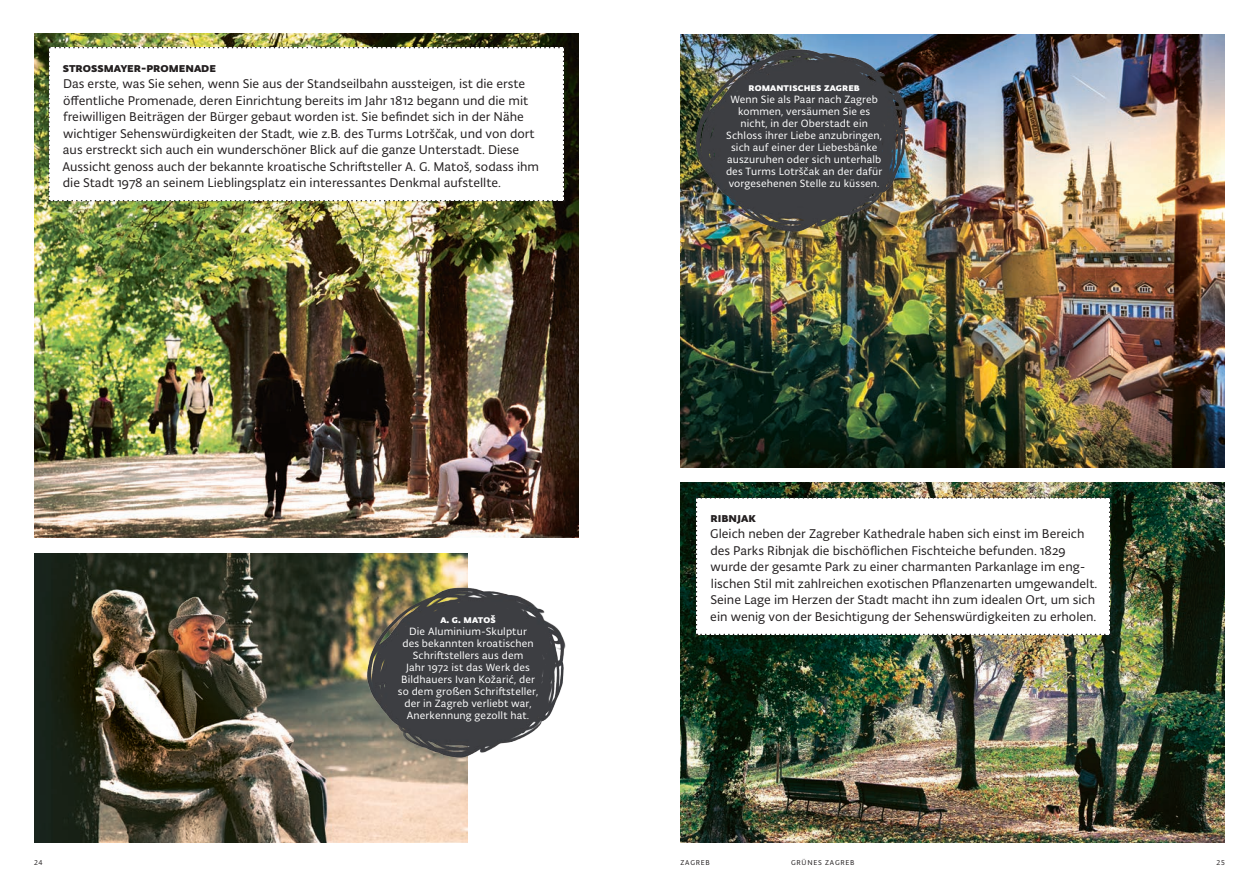
<style>
.page{position:relative;width:1259px;height:893px;background:#fff}
.page>*{position:absolute;margin:0;border:0;box-sizing:border-box;transform-origin:0 0}
.BOXIĆI{font:13.5px/16.5px "Typonine Sans Pro";color:#231f20}
.BOXIĆI-2{font:700 13.5px "Typonine Sans Pro";color:#231f20}
.BIG_TXT{font:11.25px/12px "Typonine Sans Pro";letter-spacing:.01em;color:#fff;text-align:center}
.BIG_TXT-2{font:700 11.25px "Typonine Sans Pro";letter-spacing:.01em;color:#fff}
.t1{font:7.5px "Typonine Sans Pro";letter-spacing:.1em;color:#231f20}
</style>
<div class="page">
<img style="left:34px;top:33px;width:544px;height:505px">
<svg style="left:48px;top:47px;width:516px;height:154px"></svg>
<img style="left:34px;top:554px;width:433px;height:289px">
<img style="left:354px;top:580px;width:212px;height:188px">
<img style="left:680px;top:482px;width:545px;height:361px">
<img style="left:680px;top:34px;width:545px;height:434px">
<svg style="left:696px;top:497px;width:414px;height:138px"></svg>
<img style="left:681px;top:41px;width:230px;height:201px">
<p class="BOXIĆI-2" style="left:63px;top:59px;width:155px">strossmayer-promenade</p>
<p class="BOXIĆI" style="left:62px;top:75px;width:478px">Das erste, was Sie sehen, wenn Sie aus der Standseilbahn aussteigen, ist die erste öffentliche Promenade, deren Einrichtung bereits im Jahr 1812 begann und die mit freiwilligen Beiträgen der Bürger gebaut worden ist. Sie befindet sich in der Nähe wichtiger Sehenswürdigkeiten der Stadt, wie z.B. des Turms Lotrščak, und von dort aus erstreckt sich auch ein wunderschöner Blick auf die ganze Unterstadt. Diese Aussicht genoss auch der bekannte kroatische Schriftsteller A. G. Matoš, sodass ihm die Stadt 1978 an seinem Lieblingsplatz ein interessantes Denkmal aufstellte.</p>
<p class="BIG_TXT-2" style="left:440px;top:612px;width:57px">a. g. matoš</p>
<p class="BIG_TXT" style="left:398px;top:625px;width:142px">Die Aluminium-Skulptur<br>des bekannten kroatischen<br>Schriftstellers aus dem<br>Jahr 1972 ist das Werk des<br>Bildhauers Ivan Kožarić, der so dem großen Schriftsteller, der in Zagreb verliebt war,<br>Anerkennung gezollt hat.</p>
<p class="BIG_TXT-2" style="left:748px;top:80px;width:113px">romantisches zagreb</p>
<p class="BIG_TXT" style="left:726px;top:93px;width:158px">Wenn Sie als Paar nach Zagreb kommen, versäumen Sie es nicht, in der Oberstadt ein<br>Schloss ihrer Liebe anzubringen, sich auf einer der Liebesbänke auszuruhen oder sich unterhalb des Turms Lotrščak an der dafür vorgesehenen Stelle zu küssen.</p>
<p class="BOXIĆI-2" style="left:710px;top:509px;width:47px">ribnjak</p>
<p class="BOXIĆI" style="left:710px;top:526px;width:389px">Gleich neben der Zagreber Kathedrale haben sich einst im Bereich des Parks Ribnjak die bischöflichen Fischteiche befunden. 1829 wurde der gesamte Park zu einer charmanten Parkanlage im eng&shy;lischen Stil mit zahlreichen exotischen Pflanzenarten umgewandelt.<br>Seine Lage im Herzen der Stadt macht ihn zum idealen Ort, um sich ein wenig von der Besichtigung der Sehenswürdigkeiten zu erholen.</p>
<p class="t1" style="left:791px;top:858px;width:65px">GRÜNES ZAGREB</p>
<p class="t1" style="left:34px;top:858px;width:10px">24</p>
<p class="t1" style="left:680px;top:858px;width:31px">ZAGREB</p>
<p class="t1" style="left:1216px;top:858px;width:10px">25</p>
</div>
